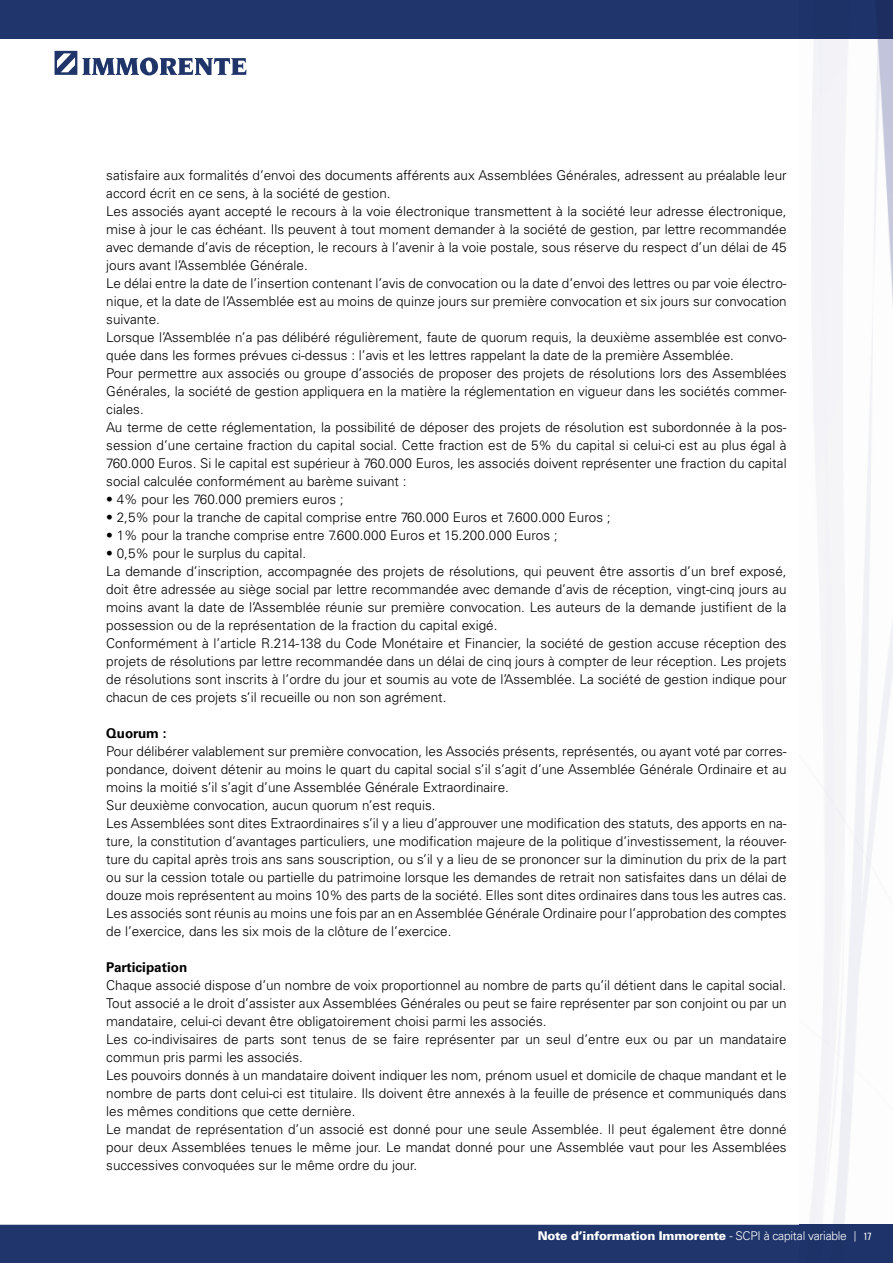
<style>
.page{position:relative;width:893px;height:1263px;background:#fff}
.page>*{position:absolute;margin:0;border:0;box-sizing:border-box;transform-origin:0 0}
.t1{font:300 13.5px/18px "Univers";color:#000}
.t2{font:700 13.5px "Univers";color:#000}
.t3{font:900 12px "Univers";letter-spacing:-.02em;color:#fff}
.s1{font-weight:300}
.s2{font-weight:400;font-stretch:condensed;font-size:10.5px}
</style>
<div class="page">
<img style="left:799px;top:0;width:94px;height:1225px">
<img style="left:54px;top:51px;width:193px;height:25px">
<div style="left:0;top:0;width:799px;height:38px;background:#1f356b"></div>
<div style="left:0;top:1225px;width:893px;height:38px;background:#1f356b"></div>
<p class="t1" style="left:106px;top:167px;width:682px">satisfaire aux formalités d’envoi des documents afférents aux Assemblées Générales, adressent au préalable leur accord écrit en ce sens, à la société de gestion.<br>Les associés ayant accepté le recours à la voie électronique transmettent à la société leur adresse électronique, mise à jour le cas échéant. Ils peuvent à tout moment demander à la société de gestion, par lettre recommandée avec demande d’avis de réception, le recours à l’avenir à la voie postale, sous réserve du respect d’un délai de 45 jours avant l’Assemblée Générale.<br>Le délai entre la date de l’insertion contenant l’avis de convocation ou la date d’envoi des lettres ou par voie électro&shy;nique, et la date de l’Assemblée est au moins de quinze jours sur première convocation et six jours sur convocation suivante.<br>Lorsque l’Assemblée n’a pas délibéré régulièrement, faute de quorum requis, la deuxième assemblée est convo&shy;quée dans les formes prévues ci-dessus : l’avis et les lettres rappelant la date de la première Assemblée.<br>Pour permettre aux associés ou groupe d’associés de proposer des projets de résolutions lors des Assemblées Générales, la société de gestion appliquera en la matière la réglementation en vigueur dans les sociétés commer&shy;ciales.<br>Au terme de cette réglementation, la possibilité de déposer des projets de résolution est subordonnée à la pos&shy;session d’une certaine fraction du capital social. Cette fraction est de 5% du capital si celui-ci est au plus égal à 760.000 Euros. Si le capital est supérieur à 760.000 Euros, les associés doivent représenter une fraction du capital social calculée conformément au barème suivant :</p>
<p class="t1" style="left:106px;top:491px;width:239px">• 4% pour les 760.000 premiers euros ;</p>
<p class="t1" style="left:106px;top:509px;width:506px">• 2,5% pour la tranche de capital comprise entre 760.000 Euros et 7.600.000 Euros ;</p>
<p class="t1" style="left:106px;top:527px;width:453px">• 1% pour la tranche comprise entre 7.600.000 Euros et 15.200.000 Euros ;</p>
<p class="t1" style="left:106px;top:545px;width:682px">• 0,5% pour le surplus du capital.<br>La demande d’inscription, accompagnée des projets de résolutions, qui peuvent être assortis d’un bref exposé, doit être adressée au siège social par lettre recommandée avec demande d’avis de réception, vingt-cinq jours au moins avant la date de l’Assemblée réunie sur première convocation. Les auteurs de la demande justifient de la possession ou de la représentation de la fraction du capital exigé.<br>Conformément à l’article R.214-138 du Code Monétaire et Financier, la société de gestion accuse réception des projets de résolutions par lettre recommandée dans un délai de cinq jours à compter de leur réception. Les projets de résolutions sont inscrits à l’ordre du jour et soumis au vote de l’Assemblée. La société de gestion indique pour chacun de ces projets s’il recueille ou non son agrément.</p>
<p class="t2" style="left:106px;top:728px;width:62px">Quorum :</p>
<p class="t1" style="left:106px;top:743px;width:682px">Pour délibérer valablement sur première convocation, les Associés présents, représentés, ou ayant voté par corres&shy;pondance, doivent détenir au moins le quart du capital social s’il s’agit d’une Assemblée Générale Ordinaire et au moins la moitié s’il s’agit d’une Assemblée Générale Extraordinaire.<br>Sur deuxième convocation, aucun quorum n’est requis.<br>Les Assemblées sont dites Extraordinaires s’il y a lieu d’approuver une modification des statuts, des apports en na&shy;ture, la constitution d’avantages particuliers, une modification majeure de la politique d’investissement, la réouver&shy;ture du capital après trois ans sans souscription, ou s’il y a lieu de se prononcer sur la diminution du prix de la part ou sur la cession totale ou partielle du patrimoine lorsque les demandes de retrait non satisfaites dans un délai de douze mois représentent au moins 10% des parts de la société. Elles sont dites ordinaires dans tous les autres cas.<br>Les associés sont réunis au moins une fois par an en Assemblée Générale Ordinaire pour l’approbation des comptes de l’exercice, dans les six mois de la clôture de l’exercice.</p>
<p class="t2" style="left:106px;top:962px;width:82px">Participation</p>
<p class="t1" style="left:106px;top:977px;width:682px">Chaque associé dispose d’un nombre de voix proportionnel au nombre de parts qu’il détient dans le capital social.<br>Tout associé a le droit d’assister aux Assemblées Générales ou peut se faire représenter par son conjoint ou par un mandataire, celui-ci devant être obligatoirement choisi parmi les associés.<br>Les co-indivisaires de parts sont tenus de se faire représenter par un seul d’entre eux ou par un mandataire commun pris parmi les associés.<br>Les pouvoirs donnés à un mandataire doivent indiquer les nom, prénom usuel et domicile de chaque mandant et le nombre de parts dont celui-ci est titulaire. Ils doivent être annexés à la feuille de présence et communiqués dans les mêmes conditions que cette dernière.<br>Le mandat de représentation d’un associé est donné pour une seule Assemblée. Il peut également être donné pour deux Assemblées tenues le même jour. Le mandat donné pour une Assemblée vaut pour les Assemblées successives convoquées sur le même ordre du jour.</p>
<p class="t3" style="left:538px;top:1232px;width:336px">Note d’information Immorente <span class="s1">- SCPI à capital variable</span> <span class="s2">| 17</span></p>
</div>
